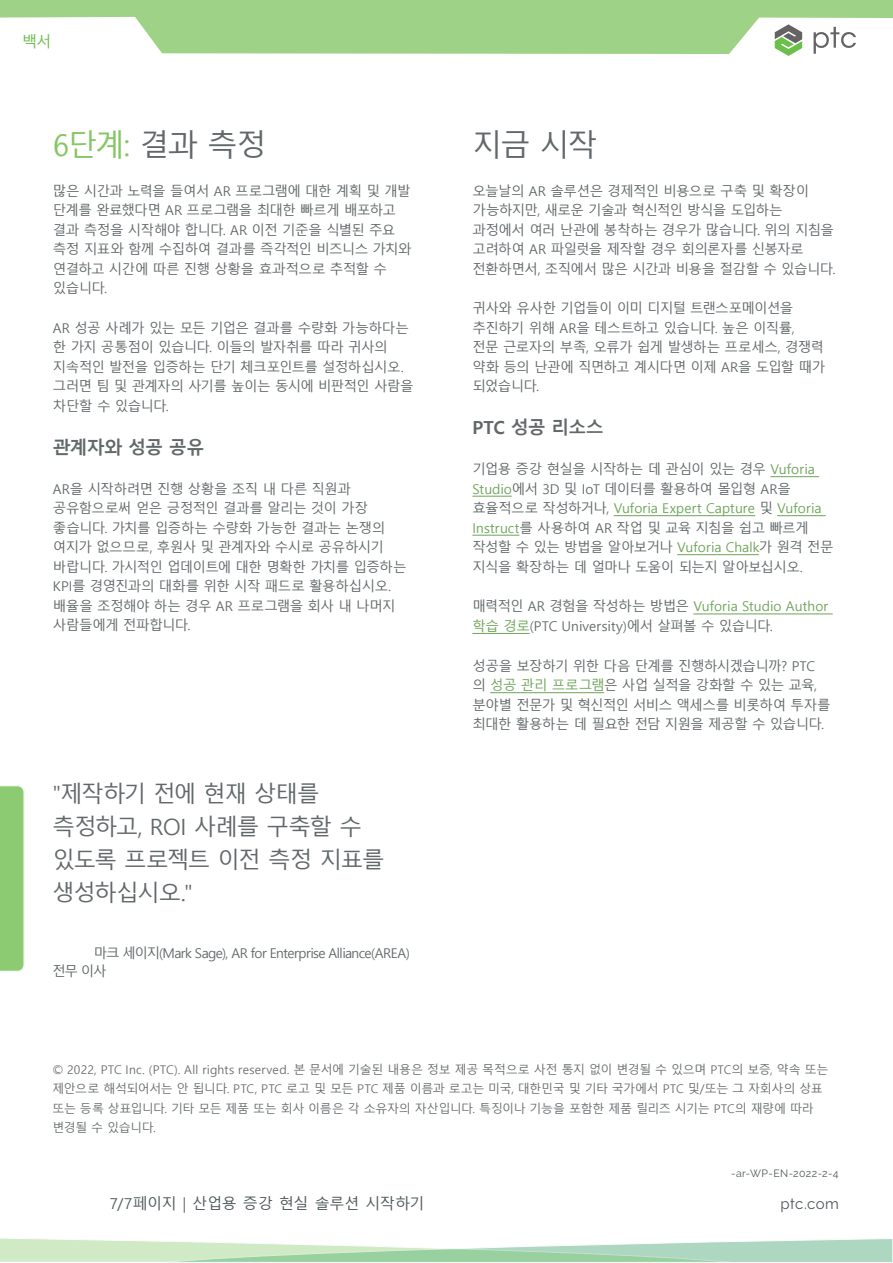
<style>
.page{position:relative;width:893px;height:1263px;background:#fff}
.page>*{position:absolute;margin:0;border:0;box-sizing:border-box;transform-origin:0 0}
.t1{font:30px "Malgun Gothic";letter-spacing:-.055em;color:#85c664}
.t2{font:30px "Malgun Gothic";color:#62686a}
.t3{font:22.5px/33px "Malgun Gothic";letter-spacing:-.055em;color:#62686a}
.t4{font:700 18px "Malgun Gothic";letter-spacing:-.035em;color:#62686a}
.t5{font:15px "Malgun Gothic";letter-spacing:-.02em;color:#4e585a}
.t6{font:15px "Raleway";letter-spacing:.025em;color:#4e585a}
.t7{font:15px "Malgun Gothic";color:#6ebe4b}
.t8{font:13.5px/19.5px "Malgun Gothic";letter-spacing:-.04em;color:#62686a}
.t9{font:13.5px/19.5px "Malgun Gothic";letter-spacing:-.015em;color:#62686a}
.t10{font:13.5px/19.5px "Malgun Gothic";letter-spacing:.005em;color:#62686a}
.t11{font:12px/19.5px "Malgun Gothic";letter-spacing:-.025em;color:#6a6f71}
.t12{font:10.5px "Raleway";letter-spacing:.035em;color:#4e585a}
.s1{color:#62686a}
.s2{color:#6ca457}
</style>
<div class="page">
<svg style="left:0;top:0;width:893px;height:54px;fill:#9ed387"></svg>
<svg style="left:775px;top:24px;width:27px;height:32px"></svg>
<svg style="left:814px;top:27px;width:42px;height:27px"></svg>
<div style="left:9px;top:757px;width:437px;height:243px;border:2px solid #6ebe4b;border-radius:7px"></div>
<svg style="left:0;top:785px;width:25px;height:187px;background:#94ce7b"></svg>
<svg style="left:0;top:1238px;width:893px;height:25px"></svg>
<hr style="left:770px;top:476px;width:49px;height:1px;background:#6ca457">
<hr style="left:472px;top:496px;width:40px;height:1px;background:#6ca457">
<hr style="left:614px;top:515px;width:141px;height:1px;background:#6ca457">
<hr style="left:777px;top:515px;width:49px;height:1px;background:#6ca457">
<hr style="left:472px;top:535px;width:47px;height:1px;background:#6ca457">
<hr style="left:677px;top:554px;width:82px;height:1px;background:#6ca457">
<hr style="left:693px;top:613px;width:140px;height:1px;background:#6ca457">
<hr style="left:472px;top:633px;width:58px;height:1px;background:#6ca457">
<hr style="left:490px;top:692px;width:114px;height:1px;background:#6ca457">
<p class="t7" style="left:22px;top:33px;width:31px">백서</p>
<h1 class="t1" style="left:53px;top:128px;width:215px">6단계: <span class="s1">결과 측정</span></h1>
<p class="t8" style="left:53px;top:181px;width:360px">많은 시간과 노력을 들여서 AR 프로그램에 대한 계획 및 개발 단계를 완료했다면 AR 프로그램을 최대한 빠르게 배포하고 결과 측정을 시작해야 합니다. AR 이전 기준을 식별된 주요 측정 지표와 함께 수집하여 결과를 즉각적인 비즈니스 가치와 연결하고 시간에 따른 진행 상황을 효과적으로 추적할 수 있습니다.</p>
<p class="t8" style="left:53px;top:319px;width:362px">AR 성공 사례가 있는 모든 기업은 결과를 수량화 가능하다는 한 가지 공통점이 있습니다. 이들의 발자취를 따라 귀사의 지속적인 발전을 입증하는 단기 체크포인트를 설정하십시오. 그러면 팀 및 관계자의 사기를 높이는 동시에 비판적인 사람을 차단할 수 있습니다.</p>
<h3 class="t4" style="left:53px;top:437px;width:153px">관계자와 성공 공유</h3>
<p class="t8" style="left:53px;top:479px;width:355px">AR을 시작하려면 진행 상황을 조직 내 다른 직원과 공유함으로써 얻은 긍정적인 결과를 알리는 것이 가장 좋습니다. 가치를 입증하는 수량화 가능한 결과는 논쟁의 여지가 없으므로, 후원사 및 관계자와 수시로 공유하시기 바랍니다. 가시적인 업데이트에 대한 명확한 가치를 입증하는<br>KPI를 경영진과의 대화를 위한 시작 패드로 활용하십시오. 배율을 조정해야 하는 경우 AR 프로그램을 회사 내 나머지 사람들에게 전파합니다.</p>
<h2 class="t3" style="left:52px;top:778px;width:334px">"제작하기 전에 현재 상태를 측정하고, ROI 사례를 구축할 수 있도록 프로젝트 이전 측정 지표를 생성하십시오."</h2>
<p class="t8" style="left:52px;top:944px;width:359px;line-height:18px;text-indent:41px">마크 세이지(Mark Sage), AR for Enterprise Alliance(AREA) 전무 이사</p>
<h1 class="t2" style="left:472px;top:128px;width:127px">지금 시작</h1>
<p class="t8" style="left:472px;top:181px;width:364px">오늘날의 AR 솔루션은 경제적인 비용으로 구축 및 확장이 가능하지만, 새로운 기술과 혁신적인 방식을 도입하는 과정에서 여러 난관에 봉착하는 경우가 많습니다. 위의 지침을 고려하여 AR 파일럿을 제작할 경우 회의론자를 신봉자로 전환하면서, 조직에서 많은 시간과 비용을 절감할 수 있습니다.</p>
<p class="t8" style="left:472px;top:299px;width:354px">귀사와 유사한 기업들이 이미 디지털 트랜스포메이션을 추진하기 위해 AR을 테스트하고 있습니다. 높은 이직률,<br>전문 근로자의 부족, 오류가 쉽게 발생하는 프로세스, 경쟁력 약화 등의 난관에 직면하고 계시다면 이제 AR을 도입할 때가 되었습니다.</p>
<h3 class="t4" style="left:472px;top:417px;width:133px">PTC 성공 리소스</h3>
<p class="t9" style="left:472px;top:460px;width:363px">기업용 증강 현실을 시작하는 데 관심이 있는 경우 <span class="s2">Vuforia Studio</span>에서 3D 및 IoT 데이터를 활용하여 몰입형 AR을 효율적으로 작성하거나, <span class="s2">Vuforia Expert Capture</span> 및 <span class="s2">Vuforia Instruct</span>를 사용하여 AR 작업 및 교육 지침을 쉽고 빠르게 작성할 수 있는 방법을 알아보거나 <span class="s2">Vuforia Chalk</span>가 원격 전문 지식을 확장하는 데 얼마나 도움이 되는지 알아보십시오.</p>
<p class="t10" style="left:472px;top:597px;width:357px">매력적인 AR 경험을 작성하는 방법은 <span class="s2">Vuforia Studio Author 학습 경로</span>(PTC University)에서 살펴볼 수 있습니다.</p>
<p class="t8" style="left:472px;top:656px;width:360px">성공을 보장하기 위한 다음 단계를 진행하시겠습니까? PTC 의 <span class="s2">성공 관리 프로그램</span>은 사업 실적을 강화할 수 있는 교육, 분야별 전문가 및 혁신적인 서비스 액세스를 비롯하여 투자를 최대한 활용하는 데 필요한 전담 지원을 제공할 수 있습니다.</p>
<p class="t11" style="left:52px;top:1060px;width:777px">© 2022, PTC Inc. (PTC). All rights reserved. 본 문서에 기술된 내용은 정보 제공 목적으로 사전 통지 없이 변경될 수 있으며 PTC의 보증, 약속 또는 제안으로 해석되어서는 안 됩니다. PTC, PTC 로고 및 모든 PTC 제품 이름과 로고는 미국, 대한민국 및 기타 국가에서 PTC 및/또는 그 자회사의 상표 또는 등록 상표입니다. 기타 모든 제품 또는 회사 이름은 각 소유자의 자산입니다. 특징이나 기능을 포함한 제품 릴리즈 시기는 PTC의 재량에 따라 변경될 수 있습니다.</p>
<p class="t12" style="left:730px;top:1167px;width:110px">작하기-ar-WP-EN-2022-2-4</p>
<p class="t5" style="left:110px;top:1195px;width:316px">7/7페이지 | 산업용 증강 현실 솔루션 시작하기</p>
<p class="t6" style="left:781px;top:1195px;width:60px">ptc.com</p>
</div>
